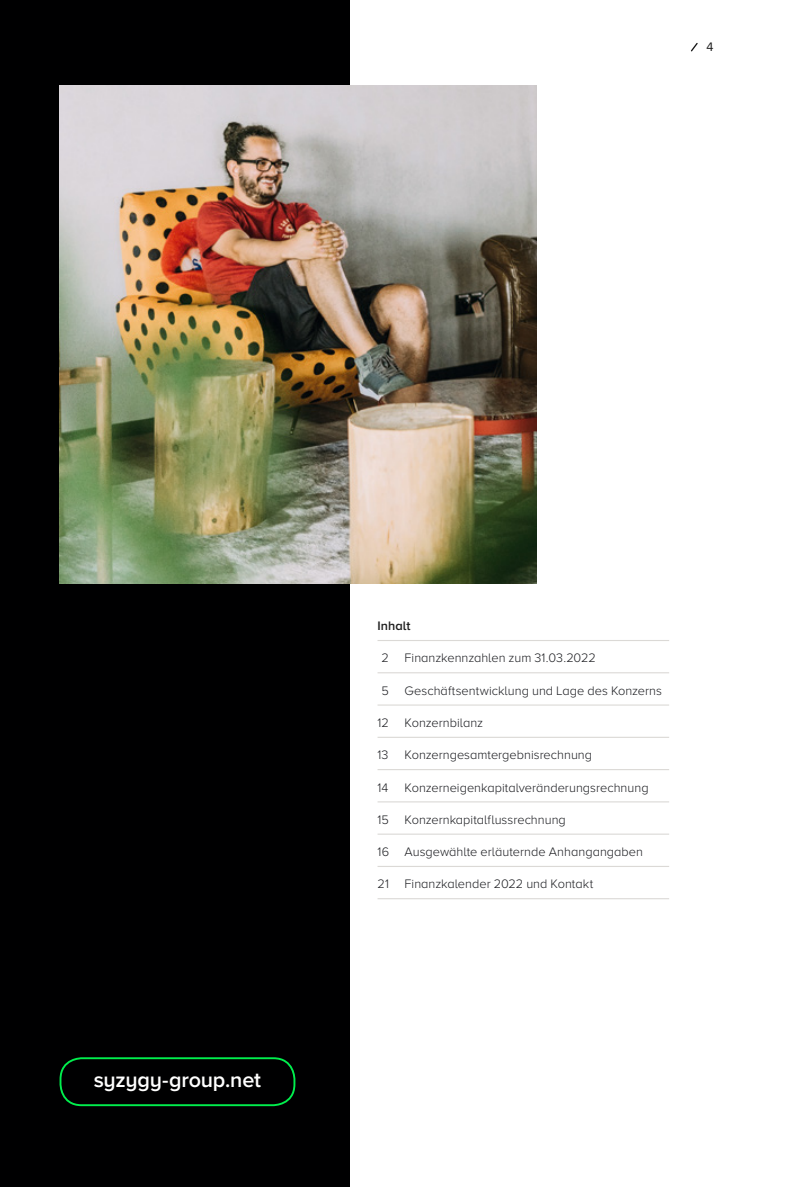
<style>
.page{position:relative;width:787px;height:1187px;background:#fff}
.page>*{position:absolute;margin:0;border:0;box-sizing:border-box;transform-origin:0 0}
.A_Headline_Groß{font:600 21.6px "Proxima Nova A";letter-spacing:-.01em;color:#fff}
.A_Inhalt_Kapitel{font:300 12.75px "Proxima Nova A";color:#1b1c20}
.A_Inhalt_Kapitel-2{font:600 12.75px "Proxima Nova A";color:#1d1d1d}
.t1{font:12.75px "Proxima Nova A";color:#1d1d1d}
.s1{color:#fff}
</style>
<div class="page">
<div style="left:0;top:0;width:350px;height:1186px;background:#000001"></div>
<svg style="left:691px;top:43px;width:6px;height:8px"></svg>
<div style="left:60px;top:1057px;width:235px;height:49px;border:2px solid #00ee4d;border-radius:21px"></div>
<img style="left:60px;top:85px;width:476px;height:498px">
<hr style="left:377px;top:640px;width:292px;height:1px;background:#dbd9d6">
<hr style="left:377px;top:672px;width:292px;height:1px;background:#dbd9d6">
<hr style="left:377px;top:704px;width:292px;height:1px;background:#dbd9d6">
<hr style="left:377px;top:736px;width:292px;height:1px;background:#dbd9d6">
<hr style="left:377px;top:769px;width:292px;height:1px;background:#dbd9d6">
<hr style="left:377px;top:801px;width:292px;height:1px;background:#dbd9d6">
<hr style="left:377px;top:833px;width:292px;height:1px;background:#dbd9d6">
<hr style="left:377px;top:865px;width:292px;height:1px;background:#dbd9d6">
<hr style="left:377px;top:898px;width:292px;height:1px;background:#dbd9d6">
<p class="t1" style="left:706px;top:38px;width:9px">4</p>
<p class="A_Headline_Groß" style="left:94px;top:1063px;width:169px">syzygy-group.net</p>
<p class="A_Inhalt_Kapitel-2" style="left:377px;top:616px;width:34px">Inhalt</p>
<p class="A_Inhalt_Kapitel" style="left:377px;top:648px;width:220px"><span class="s1">1</span>2 Finanzkennzahlen zum 31.03.2022</p>
<p class="A_Inhalt_Kapitel" style="left:377px;top:681px;width:286px"><span class="s1">1</span>5 Geschäftsentwicklung und Lage des Konzerns</p>
<p class="A_Inhalt_Kapitel" style="left:377px;top:713px;width:107px">12 Konzernbilanz</p>
<p class="A_Inhalt_Kapitel" style="left:377px;top:745px;width:12px">13</p>
<p class="A_Inhalt_Kapitel" style="left:404px;top:745px;width:189px">Konzerngesamtergebnisrechnung</p>
<p class="A_Inhalt_Kapitel" style="left:377px;top:777px;width:12px">14</p>
<p class="A_Inhalt_Kapitel" style="left:404px;top:777px;width:245px">Konzerneigenkapitalveränderungsrechnung</p>
<p class="A_Inhalt_Kapitel" style="left:377px;top:810px;width:190px">15 Konzernkapitalflussrechnung</p>
<p class="A_Inhalt_Kapitel" style="left:377px;top:842px;width:267px">16 Ausgewählte erläuternde Anhangangaben</p>
<p class="A_Inhalt_Kapitel" style="left:377px;top:874px;width:217px">21 Finanzkalender 2022 und Kontakt</p>
</div>
